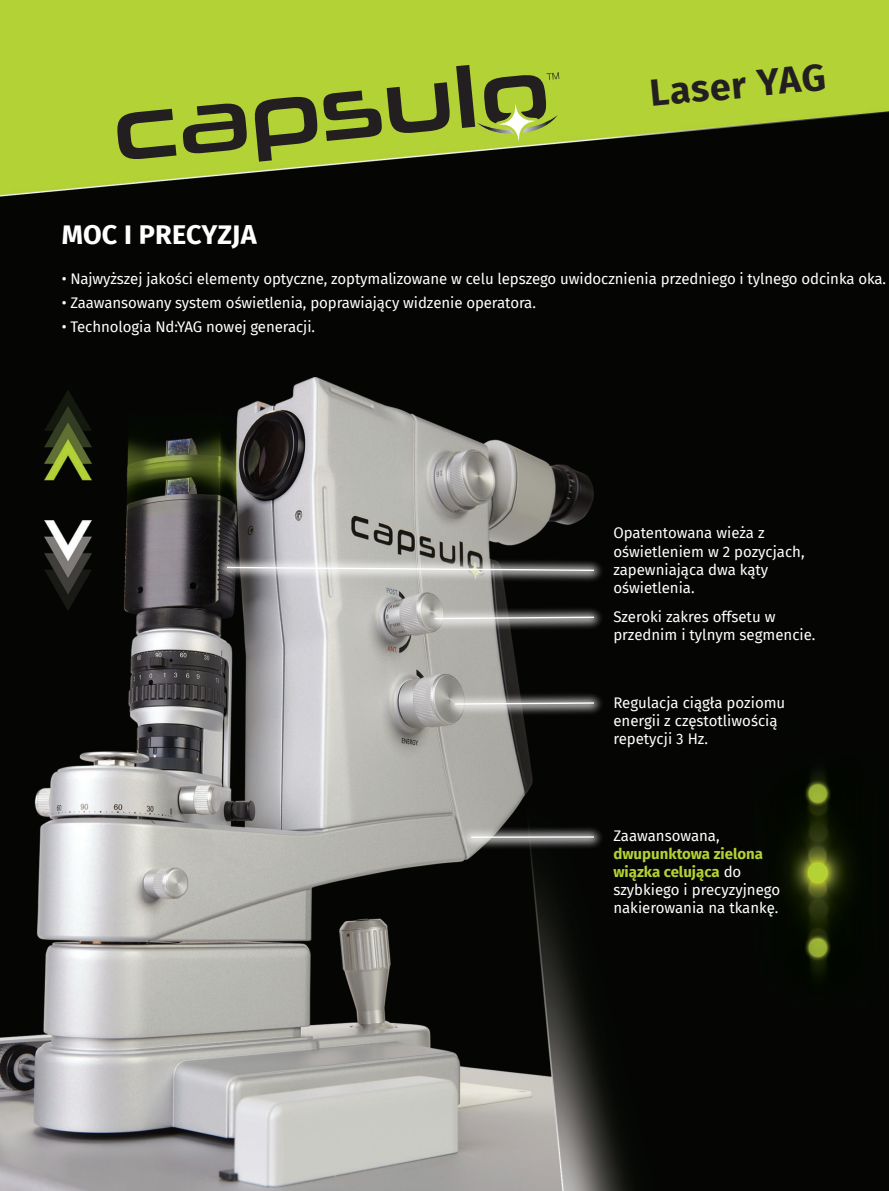
<style>
.page{position:relative;width:889px;height:1191px;background:#fff}
.page>*{position:absolute;margin:0;border:0;box-sizing:border-box;transform-origin:0 0}
.t1{font:700 37.5px "Fira Sans";color:#231f20}
.t2{font:700 27px "Fira Sans";color:#fff}
.t3{font:15px/18px "Fira Sans";letter-spacing:-.005em;color:#fff}
.s1{font-weight:700;color:#b3d234}
</style>
<div class="page">
<img style="left:0;top:0;width:889px;height:1191px">
<svg style="left:116px;top:109px;width:60px;height:51px;background:#6d7c2a"></svg>
<svg style="left:182px;top:102px;width:66px;height:52px;background:#677429"></svg>
<svg style="left:254px;top:65px;width:305px;height:97px;background:#849830"></svg>
<svg style="left:211px;top:390px;width:399px;height:358px;background:#2e2f2a"></svg>
<svg style="left:226px;top:530px;width:384px;height:378px;background:#6d6d6a"></svg>
<svg style="left:226px;top:403px;width:371px;height:330px;background:#81807e"></svg>
<p class="t1" style="left:647px;top:61px;width:178px;rotate:-5deg">Laser YAG</p>
<p class="t2" style="left:62px;top:212px;width:196px">MOC I PRECYZJA</p>
<p class="t3" style="left:62px;top:270px;width:826px">• Najwyższej jakości elementy optyczne, zoptymalizowane w celu lepszego uwidocznienia przedniego i tylnego odcinka oka.</p>
<p class="t3" style="left:62px;top:294px;width:476px">• Zaawansowany system oświetlenia, poprawiający widzenie operatora.</p>
<p class="t3" style="left:62px;top:318px;width:255px">• Technologia Nd:YAG nowej generacji.</p>
<p class="t3" style="left:613px;top:524px;width:193px">Opatentowana wieża z oświetleniem w 2 pozycjach, zapewniająca dwa kąty oświetlenia.</p>
<p class="t3" style="left:613px;top:607px;width:204px">Szeroki zakres offsetu w przednim i tylnym segmencie.</p>
<p class="t3" style="left:613px;top:693px;width:173px">Regulacja ciągła poziomu energii z częstotliwością repetycji 3 Hz.</p>
<p class="t3" style="left:613px;top:826px;width:168px">Zaawansowana, <span class="s1">dwupunktowa zielona wiązka celująca</span> do szybkiego i precyzyjnego nakierowania na tkankę.</p>
</div>
